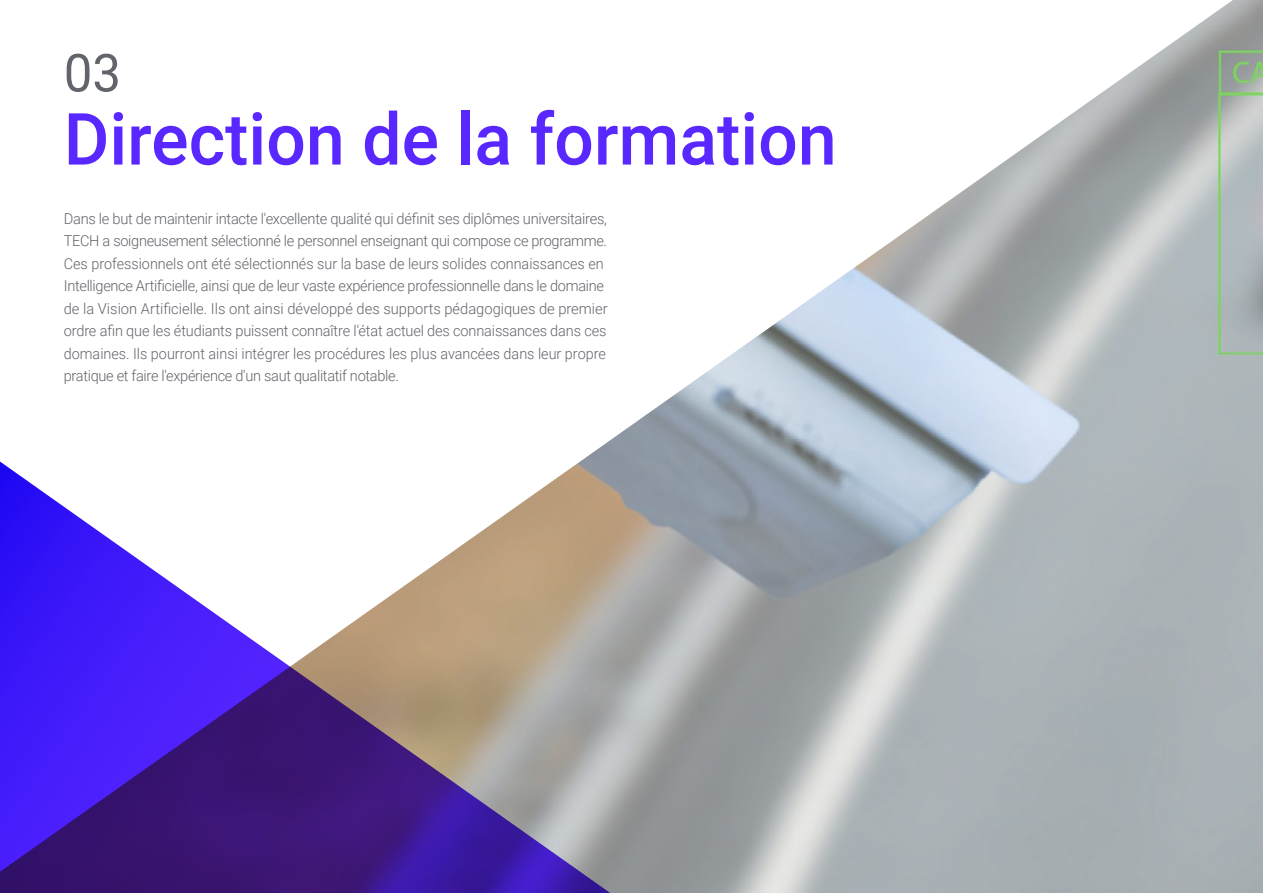
<style>
.page{position:relative;width:1263px;height:893px;background:#fff}
.page>*{position:absolute;margin:0;border:0;box-sizing:border-box;transform-origin:0 0}
.t1{font:500 72px "Roboto";color:#5927ff}
.t2{font:52.5px "Roboto";color:#61646a}
.t3{font:300 15px/22.5px "Roboto";letter-spacing:-.01em;color:#61646a}
</style>
<div class="page">
<img style="left:602px;top:0;width:661px;height:893px">
<svg style="left:0;top:446px;width:640px;height:447px"></svg>
<h2 class="t2" style="left:64px;top:36px;width:59px">03</h2>
<h1 class="t1" style="left:64px;top:89px;width:774px">Direction de la formation</h1>
<p class="t3" style="left:64px;top:207px;width:545px">Dans le but de maintenir intacte l'excellente qualité qui définit ses diplômes universitaires, TECH a soigneusement sélectionné le personnel enseignant qui compose ce programme.<br>Ces professionnels ont été sélectionnés sur la base de leurs solides connaissances en Intelligence Artificielle, ainsi que de leur vaste expérience professionnelle dans le domaine de la Vision Artificielle. Ils ont ainsi développé des supports pédagogiques de premier ordre afin que les étudiants puissent connaître l'état actuel des connaissances dans ces domaines. Ils pourront ainsi intégrer les procédures les plus avancées dans leur propre pratique et faire l'expérience d'un saut qualitatif notable.</p>
</div>
